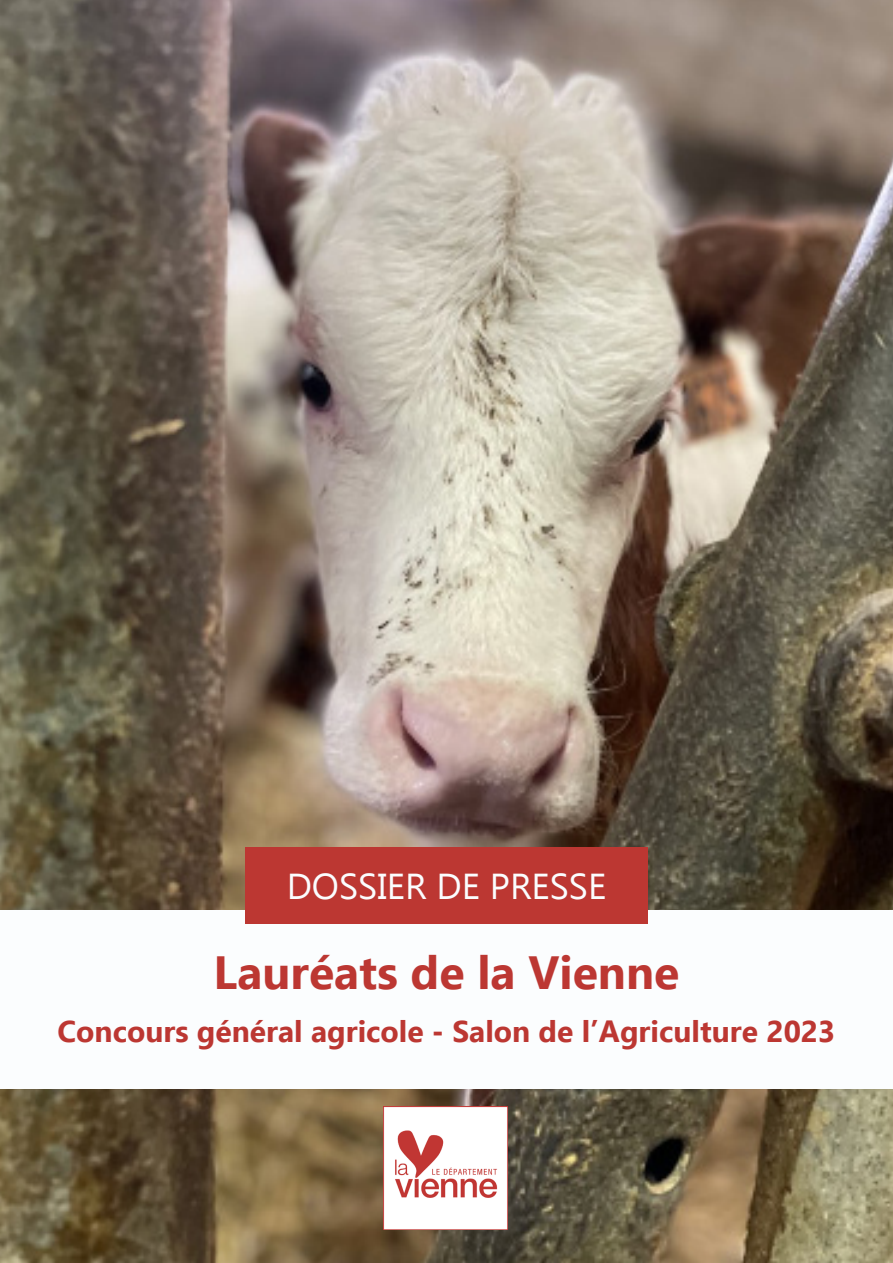
<style>
.page{position:relative;width:893px;height:1263px;background:#fff}
.page>*{position:absolute;margin:0;border:0;box-sizing:border-box;transform-origin:0 0}
.t1{font:700 46.5px "Ebrima";color:#bc3732}
.t2{font:36px "Ebrima";color:#fbfdfe}
.t3{font:700 30px "Ebrima";color:#bc3732}
</style>
<div class="page">
<img style="left:0;top:0;width:893px;height:1263px">
<img style="left:384px;top:1107px;width:124px;height:122px">
<div style="left:0;top:910px;width:893px;height:179px;background:#fbfdfe"></div>
<div style="left:246px;top:847px;width:402px;height:77px;background:#bc3732"></div>
<p class="t2" style="left:287px;top:860px;width:321px">DOSSIER DE PRESSE</p>
<p class="t1" style="left:214px;top:936px;width:467px">Lauréats de la Vienne</p>
<p class="t3" style="left:57px;top:1007px;width:779px">Concours général agricole - Salon de l’Agriculture 2023</p>
</div>
